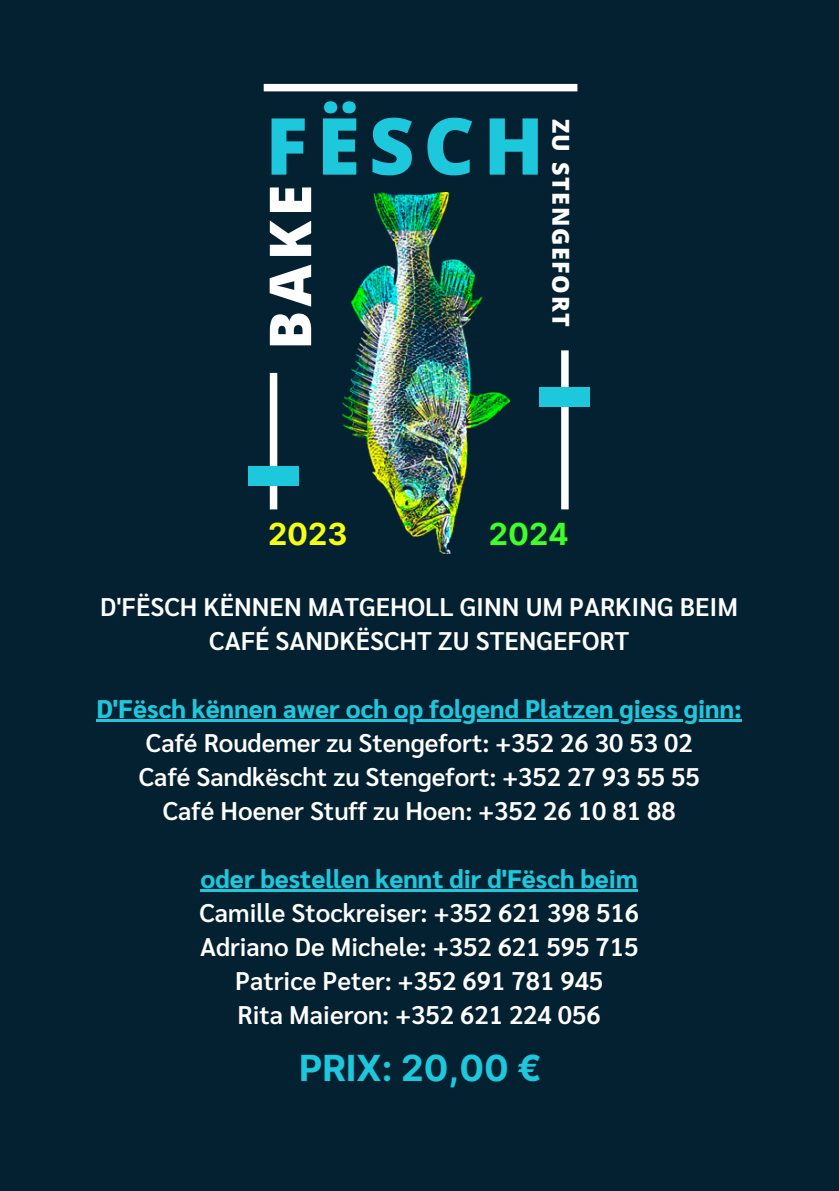
<style>
.page{position:relative;width:839px;height:1191px;background:#fff}
.page>*{position:absolute;margin:0;border:0;box-sizing:border-box;transform-origin:0 0}
.t1{font:800 78.6px "Open Sans";letter-spacing:.115em;color:#1ec8dc}
.t2{font:800 57.8px "Open Sans";color:#fff}
.t3{font:700 36px "Inter";color:#1ec8dc}
.t4{font:700 30.4px "Inter";color:#f3ff13}
.t5{font:700 30.4px "Inter";color:#3eff29}
.t6{font:600 25.6px/34px "Sarabun";color:#fff;text-align:center}
.t7{font:800 25.6px "Sarabun";color:#1ec8dc}
.t8{font:800 23.4px "Open Sans";letter-spacing:.075em;color:#fff}
</style>
<div class="page">
<div style="left:0;top:0;width:838px;height:1191px;background:#042132"></div>
<hr style="left:96px;top:720px;width:646px;height:2px;background:#1ec8dc">
<hr style="left:201px;top:890px;width:436px;height:2px;background:#1ec8dc">
<img style="left:342px;top:192px;width:167px;height:362px">
<div style="left:270px;top:373px;width:7px;height:136px;background:#fff"></div>
<div style="left:264px;top:84px;width:313px;height:7px;background:#fff"></div>
<div style="left:561px;top:350px;width:7px;height:159px;background:#fff"></div>
<div style="left:248px;top:467px;width:51px;height:19px;background:#1ec8dc"></div>
<div style="left:539px;top:387px;width:51px;height:19px;background:#1ec8dc"></div>
<p class="t1" style="left:265px;top:91px;width:280px">FËSCH</p>
<p class="t2" style="left:249px;top:350px;width:167px;rotate:-90deg">BAKE</p>
<p class="t8" style="left:577px;top:119px;width:210px;rotate:90deg">ZU STENGEFORT</p>
<p class="t4" style="left:268px;top:515px;width:81px">2023</p>
<p class="t5" style="left:489px;top:515px;width:81px">2024</p>
<p class="t6" style="left:100px;top:588px;width:639px">D'FËSCH KËNNEN MATGEHOLL GINN UM PARKING BEIM<br>CAFÉ SANDKËSCHT ZU STENGEFORT</p>
<p class="t7" style="left:96px;top:690px;width:647px">D'Fësch kënnen awer och op folgend Platzen giess ginn:</p>
<p class="t6" style="left:146px;top:724px;width:548px">Café Roudemer zu Stengefort: +352 26 30 53 02</p>
<p class="t6" style="left:139px;top:758px;width:562px">Café Sandkëscht zu Stengefort: +352 27 93 55 55</p>
<p class="t6" style="left:163px;top:792px;width:514px">Café Hoener Stuff zu Hoen: +352 26 10 81 88</p>
<p class="t7" style="left:201px;top:860px;width:438px">oder bestellen kennt dir d'Fësch beim</p>
<p class="t6" style="left:199px;top:894px;width:441px">Camille Stockreiser: +352 621 398 516</p>
<p class="t6" style="left:200px;top:928px;width:440px">Adriano De Michele: +352 621 595 715</p>
<p class="t6" style="left:235px;top:962px;width:369px">Patrice Peter: +352 691 781 945</p>
<p class="t6" style="left:238px;top:996px;width:364px">Rita Maieron: +352 621 224 056</p>
<p class="t3" style="left:299px;top:1046px;width:244px">PRIX: 20,00 €</p>
</div>
